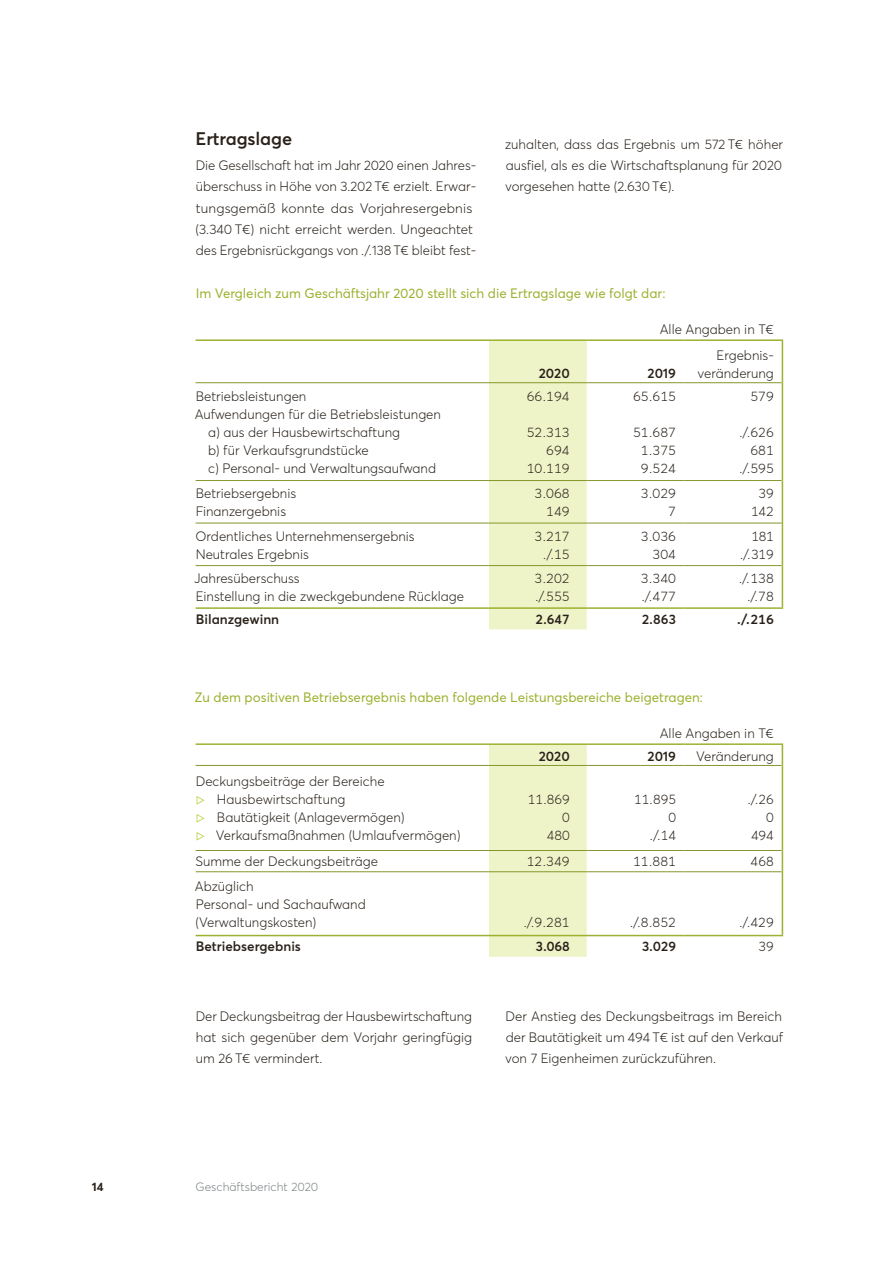
<style>
.page{position:relative;width:893px;height:1263px;background:#fff}
.page>*{position:absolute;margin:0;border:0;box-sizing:border-box;transform-origin:0 0}
.t1{font:600 18px "Averta";letter-spacing:-.005em;color:#29211a}
.t2{font:300 13.5px/18px "Averta";color:#29211a;text-align:right}
.t3{font:13.5px "Averta";color:#9cb12f}
.t4{font:600 13.5px "Averta";color:#29211a}
.t5{font:700 13.5px "Averta";color:#29211a}
.t6{font:300 12px "Averta";color:#7b8284}
.t7{font:700 12px "Averta";color:#29211a}
.s1{font-weight:600}
.s2{color:#b5cc2e}
</style>
<div class="page">
<svg style="left:489px;top:341px;width:196px;height:288px"></svg>
<hr style="left:196px;top:339px;width:293px;height:2px;background:#9cb12f">
<hr style="left:489px;top:339px;width:98px;height:2px;background:#9cb12f">
<hr style="left:587px;top:339px;width:98px;height:2px;background:#9cb12f">
<hr style="left:685px;top:339px;width:98px;height:2px;background:#9cb12f">
<hr style="left:782px;top:341px;width:1px;height:42px;background:#9cb12f">
<hr style="left:782px;top:383px;width:1px;height:97px;background:#9cb12f">
<hr style="left:782px;top:480px;width:1px;height:43px;background:#9cb12f">
<hr style="left:782px;top:523px;width:1px;height:43px;background:#9cb12f">
<hr style="left:782px;top:566px;width:1px;height:41px;background:#9cb12f">
<hr style="left:196px;top:607px;width:293px;height:2px;background:#9cb12f">
<hr style="left:489px;top:607px;width:98px;height:2px;background:#9cb12f">
<hr style="left:587px;top:607px;width:98px;height:2px;background:#9cb12f">
<hr style="left:685px;top:607px;width:98px;height:2px;background:#9cb12f">
<hr style="left:196px;top:382px;width:293px;height:1px;background:#85972c">
<hr style="left:489px;top:382px;width:98px;height:1px;background:#85972c">
<hr style="left:587px;top:382px;width:98px;height:1px;background:#85972c">
<hr style="left:685px;top:382px;width:97px;height:1px;background:#85972c">
<hr style="left:196px;top:480px;width:293px;height:1px;background:#85972c">
<hr style="left:489px;top:480px;width:98px;height:1px;background:#85972c">
<hr style="left:587px;top:480px;width:98px;height:1px;background:#85972c">
<hr style="left:685px;top:480px;width:97px;height:1px;background:#85972c">
<hr style="left:196px;top:523px;width:293px;height:1px;background:#85972c">
<hr style="left:489px;top:523px;width:98px;height:1px;background:#85972c">
<hr style="left:587px;top:523px;width:98px;height:1px;background:#85972c">
<hr style="left:685px;top:523px;width:97px;height:1px;background:#85972c">
<hr style="left:196px;top:565px;width:293px;height:1px;background:#85972c">
<hr style="left:489px;top:565px;width:98px;height:1px;background:#85972c">
<hr style="left:587px;top:565px;width:98px;height:1px;background:#85972c">
<hr style="left:685px;top:565px;width:97px;height:1px;background:#85972c">
<svg style="left:489px;top:745px;width:196px;height:212px"></svg>
<hr style="left:196px;top:743px;width:293px;height:2px;background:#9cb12f">
<hr style="left:489px;top:743px;width:98px;height:2px;background:#9cb12f">
<hr style="left:587px;top:743px;width:98px;height:2px;background:#9cb12f">
<hr style="left:685px;top:743px;width:98px;height:2px;background:#9cb12f">
<svg style="left:782px;top:745px;width:1px;height:20px"></svg>
<hr style="left:782px;top:765px;width:1px;height:85px;background:#9cb12f">
<svg style="left:782px;top:850px;width:1px;height:22px"></svg>
<hr style="left:782px;top:872px;width:1px;height:63px;background:#9cb12f">
<hr style="left:196px;top:935px;width:293px;height:1px;background:#9cb12f">
<hr style="left:489px;top:935px;width:98px;height:1px;background:#9cb12f">
<hr style="left:587px;top:935px;width:98px;height:1px;background:#9cb12f">
<hr style="left:685px;top:935px;width:98px;height:1px;background:#9cb12f">
<hr style="left:196px;top:765px;width:293px;height:1px;background:#85972c">
<hr style="left:489px;top:765px;width:98px;height:1px;background:#85972c">
<hr style="left:587px;top:765px;width:98px;height:1px;background:#85972c">
<hr style="left:685px;top:765px;width:97px;height:1px;background:#85972c">
<hr style="left:196px;top:850px;width:293px;height:1px;background:#85972c">
<hr style="left:489px;top:850px;width:98px;height:1px;background:#85972c">
<hr style="left:587px;top:850px;width:98px;height:1px;background:#85972c">
<hr style="left:685px;top:850px;width:97px;height:1px;background:#85972c">
<hr style="left:196px;top:871px;width:293px;height:1px;background:#85972c">
<hr style="left:489px;top:871px;width:98px;height:1px;background:#85972c">
<hr style="left:587px;top:871px;width:98px;height:1px;background:#85972c">
<hr style="left:685px;top:871px;width:97px;height:1px;background:#85972c">
<h1 class="t1" style="left:195px;top:127px;width:98px">Ertragslage</h1>
<p class="t2" style="left:196px;top:155px;width:282px;line-height:21.3px;text-align:left">Die Gesellschaft hat im Jahr 2020 einen Jahres&shy;überschuss in Höhe von 3.202 T€ erzielt. Erwar&shy;tungsgemäß konnte das Vorjahresergebnis (3.340 T€) nicht erreicht werden. Ungeachtet des Ergebnisrückgangs von ./. 138 T€ bleibt fest-</p>
<p class="t2" style="left:505px;top:133px;width:280px;line-height:21.3px;text-align:justify">zuhalten, dass das Ergebnis um 572 T€ höher ausfiel, als es die Wirtschaftsplanung für 2020 vorgesehen hatte (2.630 T€).</p>
<p class="t3" style="left:196px;top:284px;width:471px">Im Vergleich zum Geschäftsjahr 2020 stellt sich die Ertragslage wie folgt dar:</p>
<p class="t2" style="left:660px;top:320px;width:116px">Alle Angaben in T€</p>
<p class="t4" style="left:539px;top:365px;width:33px">2020</p>
<p class="t4" style="left:647px;top:365px;width:30px">2019</p>
<p class="t2" style="left:698px;top:347px;width:78px">Ergebnis&shy;veränderung</p>
<p class="t2" style="left:196px;top:387px;width:112px">Betriebsleistungen</p>
<p class="t2" style="left:195px;top:405px;width:248px">Aufwendungen für die Betriebsleistungen</p>
<p class="t2" style="left:208px;top:423px;width:194px">a) aus der Hausbewirtschaftung</p>
<p class="t2" style="left:208px;top:441px;width:162px">b) für Verkaufsgrundstücke</p>
<p class="t2" style="left:208px;top:459px;width:230px">c) Personal- und Verwaltungsaufwand</p>
<p class="t2" style="left:527px;top:387px;width:45px">66.194</p>
<p class="t2" style="left:527px;top:423px;width:45px">52.313<br>694<br>10.119</p>
<p class="t2" style="left:633px;top:387px;width:45px">65.615</p>
<p class="t2" style="left:633px;top:423px;width:45px;text-align:center">51.687<br>1.375<br>9.524</p>
<p class="t2" style="left:750px;top:387px;width:25px">579</p>
<p class="t2" style="left:739px;top:423px;width:36px">./. 626<br>681 ./. 595</p>
<p class="t2" style="left:196px;top:484px;width:102px;text-align:left">Betriebsergebnis<br>Finanzergebnis</p>
<p class="t2" style="left:535px;top:484px;width:37px">3.068<br>149</p>
<p class="t2" style="left:641px;top:484px;width:37px">3.029<br>7</p>
<p class="t2" style="left:751px;top:484px;width:24px;text-align:center">39<br>142</p>
<p class="t2" style="left:195px;top:527px;width:221px;text-align:left">Ordentliches Unternehmensergebnis<br>Neutrales Ergebnis</p>
<p class="t2" style="left:535px;top:527px;width:37px">3.217 ./. 15</p>
<p class="t2" style="left:641px;top:527px;width:37px">3.036<br>304</p>
<p class="t2" style="left:740px;top:527px;width:35px">181 ./. 319</p>
<p class="t2" style="left:194px;top:569px;width:272px;text-align:left">Jahresüberschuss<br>Einstellung in die zweckgebundene Rücklage</p>
<p class="t2" style="left:535px;top:569px;width:37px;text-align:left">3.202 ./. 555</p>
<p class="t2" style="left:641px;top:569px;width:37px;text-align:left">3.340 ./. 477</p>
<p class="t2" style="left:739px;top:569px;width:36px">./. 138 ./. 78</p>
<p class="t4" style="left:196px;top:611px;width:85px">Bilanzgewinn</p>
<p class="t4" style="left:535px;top:611px;width:36px">2.647</p>
<p class="t4" style="left:642px;top:611px;width:36px">2.863</p>
<p class="t5" style="left:737px;top:611px;width:38px">./. <span class="s1">216</span></p>
<p class="t3" style="left:195px;top:688px;width:510px">Zu dem positiven Betriebsergebnis haben folgende Leistungsbereiche beigetragen:</p>
<p class="t2" style="left:660px;top:724px;width:116px">Alle Angaben in T€</p>
<p class="t4" style="left:539px;top:748px;width:33px">2020</p>
<p class="t4" style="left:647px;top:748px;width:30px">2019</p>
<p class="t2" style="left:696px;top:747px;width:79px">Veränderung</p>
<p class="t2" style="left:196px;top:772px;width:266px;text-align:left">Deckungsbeiträge der Bereiche<br><span class="s2">▷</span> Hausbewirtschaftung<br><span class="s2">▷</span> Bautätigkeit (Anlagevermögen)<br><span class="s2">▷</span> Verkaufsmaßnahmen (Umlaufvermögen)</p>
<p class="t2" style="left:528px;top:790px;width:44px">11.869<br>0<br>480</p>
<p class="t2" style="left:634px;top:790px;width:44px">11.895<br>0<br>./. 14</p>
<p class="t2" style="left:748px;top:790px;width:28px">./. 26<br>0<br>494</p>
<p class="t2" style="left:195px;top:852px;width:184px">Summe der Deckungsbeiträge</p>
<p class="t2" style="left:527px;top:852px;width:45px">12.349</p>
<p class="t2" style="left:633px;top:852px;width:45px">11.881</p>
<p class="t2" style="left:750px;top:852px;width:25px">468</p>
<p class="t2" style="left:195px;top:877px;width:172px;text-align:left">Abzüglich<br>Personal- und Sachaufwand (Verwaltungskosten)</p>
<p class="t2" style="left:524px;top:913px;width:48px">./. 9.281</p>
<p class="t2" style="left:630px;top:913px;width:48px">./. 8.852</p>
<p class="t2" style="left:739px;top:913px;width:36px">./. 429</p>
<p class="t4" style="left:196px;top:938px;width:107px">Betriebsergebnis</p>
<p class="t4" style="left:535px;top:938px;width:36px">3.068</p>
<p class="t4" style="left:642px;top:938px;width:36px">3.029</p>
<p class="t2" style="left:759px;top:937px;width:17px">39</p>
<p class="t2" style="left:196px;top:1005px;width:278px;line-height:21.3px;text-align:justify">Der Deckungsbeitrag der Hausbewirtschaftung hat sich gegenüber dem Vorjahr geringfügig um 26 T€ vermindert.</p>
<p class="t2" style="left:505px;top:1005px;width:279px;line-height:21.3px;text-align:justify">Der Anstieg des Deckungsbeitrags im Bereich der Bautätigkeit um 494 T€ ist auf den Verkauf von 7 Eigenheimen zurückzuführen.</p>
<p class="t7" style="left:92px;top:1179px;width:13px">14</p>
<p class="t6" style="left:196px;top:1179px;width:124px">Geschäftsbericht 2020</p>
</div>
